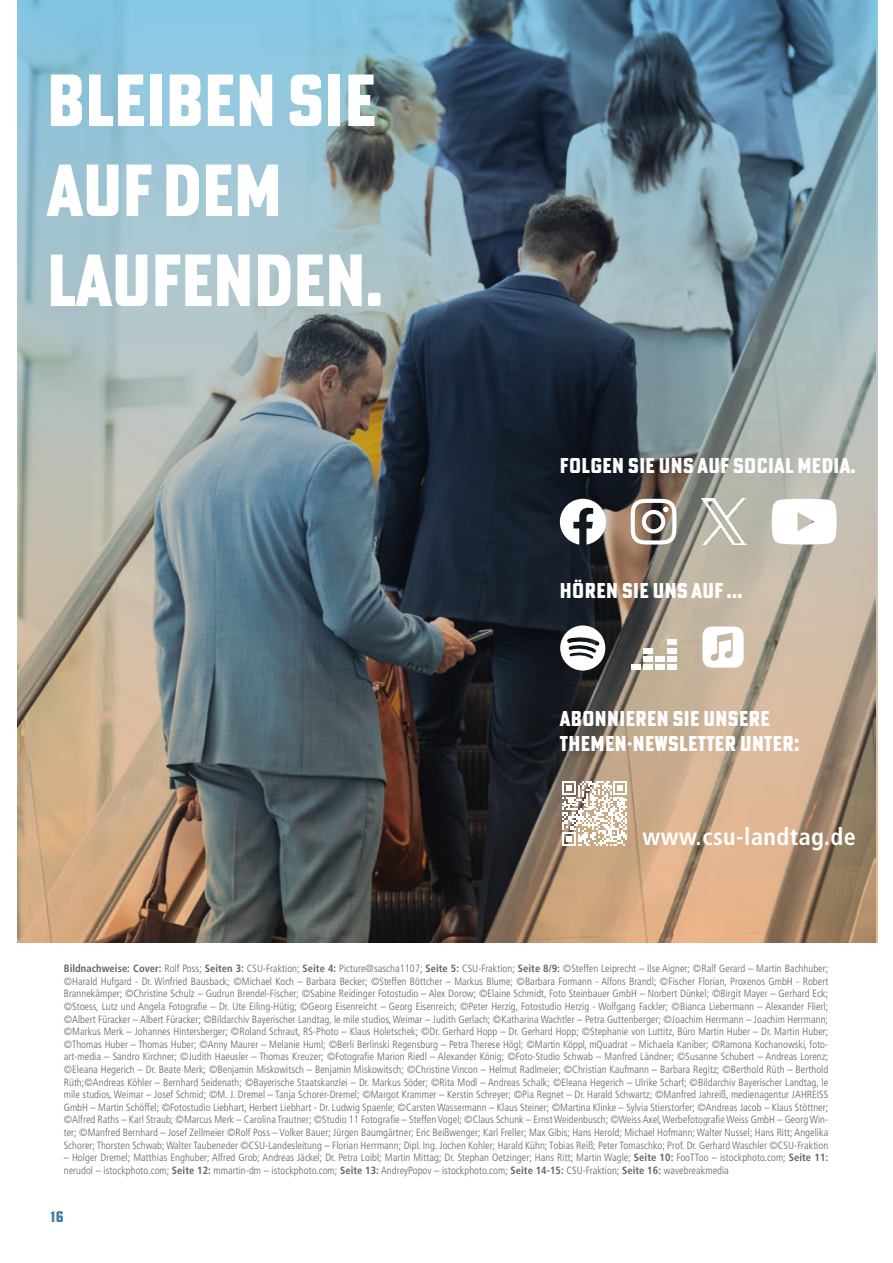
<style>
.page{position:relative;width:893px;height:1263px;background:#fff}
.page>*{position:absolute;margin:0;border:0;box-sizing:border-box;transform-origin:0 0}
.t1{font:800 72px/90px "Poster Gothic Ex Cond ATF";color:#fff}
.t2{font:700 condensed 24px "Frutiger LT Pro";letter-spacing:.02em;color:#fff}
.t3{font:800 21px/25.2px "Poster Gothic Ex Cond ATF";letter-spacing:.02em;color:#fff}
.t4{font:800 15px "Poster Gothic Ex Cond ATF";color:#3d7da9}
.t5{font:300 condensed 10.5px/12.6px "Frutiger LT Pro";letter-spacing:.005em;color:#646363;text-align:justify}
.s1{font-weight:700}
</style>
<div class="page">
<img style="left:17px;top:0;width:860px;height:942px">
<svg style="left:560px;top:499px;width:46px;height:46px"></svg>
<svg style="left:631px;top:499px;width:45px;height:46px"></svg>
<img style="left:701px;top:499px;width:46px;height:46px">
<svg style="left:772px;top:499px;width:65px;height:46px"></svg>
<svg style="left:560px;top:625px;width:45px;height:45px"></svg>
<div style="left:667px;top:639px;width:10px;height:6px;background:#fff"></div>
<div style="left:667px;top:648px;width:10px;height:5px;background:#fff"></div>
<div style="left:667px;top:656px;width:10px;height:5px;background:#fff"></div>
<div style="left:631px;top:664px;width:10px;height:6px;background:#fff"></div>
<div style="left:643px;top:664px;width:10px;height:6px;background:#fff"></div>
<div style="left:655px;top:664px;width:10px;height:6px;background:#fff"></div>
<div style="left:667px;top:664px;width:10px;height:6px;background:#fff"></div>
<div style="left:655px;top:656px;width:10px;height:5px;background:#fff"></div>
<div style="left:643px;top:656px;width:10px;height:5px;background:#fff"></div>
<div style="left:643px;top:648px;width:10px;height:5px;background:#fff"></div>
<svg style="left:702px;top:626px;width:42px;height:42px"></svg>
<svg style="left:562px;top:781px;width:65px;height:65px"></svg>
<h1 class="t1" style="left:47px;top:54px;width:337px">BLEIBEN SIE<br>AUF DEM<br>LAUFENDEN.</h1>
<h3 class="t3" style="left:560px;top:453px;width:297px">FOLGEN SIE UNS AUF SOCIAL MEDIA.</h3>
<h3 class="t3" style="left:560px;top:577px;width:184px">HÖREN SIE UNS AUF ...</h3>
<h3 class="t3" style="left:560px;top:706px;width:241px">ABONNIEREN SIE UNSERE<br>THEMEN-NEWSLETTER UNTER:</h3>
<h2 class="t2" style="left:642px;top:822px;width:215px">www.csu-landtag.de</h2>
<p class="t5" style="left:64px;top:962px;width:766px"><span class="s1">Bildnachweise: Cover:</span> Rolf Poss; <span class="s1">Seiten 3:</span> CSU-Fraktion; <span class="s1">Seite 4:</span> Picture@sascha1107; <span class="s1">Seite 5:</span> CSU-Fraktion; <span class="s1">Seite 8/9:</span> ©Steffen Leiprecht – Ilse Aigner; ©Ralf Gerard – Martin Bachhuber; ©Harald Hufgard - Dr. Winfried Bausback; ©Michael Koch – Barbara Becker; ©Steffen Böttcher – Markus Blume; ©Barbara Formann - Alfons Brandl; ©Fischer Florian, Proxenos GmbH - Robert Brannekämper; ©Christine Schulz – Gudrun Brendel-Fischer; ©Sabine Reidinger Fotostudio – Alex Dorow; ©Elaine Schmidt, Foto Steinbauer GmbH – Norbert Dünkel; ©Birgit Mayer – Gerhard Eck; ©Stoess, Lutz und Angela Fotografie – Dr. Ute Eiling-Hütig; ©Georg Eisenreicht – Georg Eisenreich; ©Peter Herzig, Fotostudio Herzig - Wolfgang Fackler; ©Bianca Liebermann – Alexander Flierl; ©Albert Füracker – Albert Füracker; ©Bildarchiv Bayerischer Landtag, le mile studios, Weimar – Judith Gerlach; ©Katharina Wachtler – Petra Guttenberger; ©Joachim Herrmann – Joachim Herrmann; ©Markus Merk – Johannes Hintersberger; ©Roland Schraut, RS-Photo – Klaus Holetschek; ©Dr. Gerhard Hopp – Dr. Gerhard Hopp; ©Stephanie von Luttitz, Büro Martin Huber – Dr. Martin Huber; ©Thomas Huber – Thomas Huber; ©Anny Maurer – Melanie Huml; ©Berli Berlinski Regensburg – Petra Therese Högl; ©Martin Köppl, mQuadrat – Michaela Kaniber; ©Ramona Kochanowski, foto&shy;art-media – Sandro Kirchner; ©Judith Haeusler – Thomas Kreuzer; ©Fotografie Marion Riedl – Alexander König; ©Foto-Studio Schwab – Manfred Ländner; ©Susanne Schubert – Andreas Lorenz; ©Eleana Hegerich – Dr. Beate Merk; ©Benjamin Miskowitsch – Benjamin Miskowitsch; ©Christine Vincon – Helmut Radlmeier; ©Christian Kaufmann – Barbara Regitz; ©Berthold Rüth – Berthold Rüth;©Andreas Köhler – Bernhard Seidenath; ©Bayerische Staatskanzlei – Dr. Markus Söder; ©Rita Modl – Andreas Schalk; ©Eleana Hegerich – Ulrike Scharf; ©Bildarchiv Bayerischer Landtag, le mile studios, Weimar – Josef Schmid; ©M. J. Dremel – Tanja Schorer-Dremel; ©Margot Krammer – Kerstin Schreyer; ©Pia Regnet – Dr. Harald Schwartz; ©Manfred Jahreiß, medienagentur JAHREISS GmbH – Martin Schöffel; ©Fotostudio Liebhart, Herbert Liebhart - Dr. Ludwig Spaenle; ©Carsten Wassermann – Klaus Steiner; ©Martina Klinke – Sylvia Stierstorfer; ©Andreas Jacob – Klaus Stöttner; ©Alfred Raths – Karl Straub; ©Marcus Merk – Carolina Trautner; ©Studio 11 Fotografie – Steffen Vogel; ©Claus Schunk – Ernst Weidenbusch; ©Weiss Axel, Werbefotografie Weiss GmbH – Georg Win&shy;ter; ©Manfred Bernhard – Josef Zellmeier ©Rolf Poss – Volker Bauer; Jürgen Baumgärtner; Eric Beißwenger; Karl Freller; Max Gibis; Hans Herold; Michael Hofmann; Walter Nussel; Hans Ritt; Angelika Schorer; Thorsten Schwab; Walter Taubeneder ©CSU-Landesleitung – Florian Herrmann; Dipl. Ing. Jochen Kohler; Harald Kühn; Tobias Reiß; Peter Tomaschko; Prof. Dr. Gerhard Waschler ©CSU-Fraktion</p>
<p class="t5" style="left:64px;top:1151px;width:766px">– Holger Dremel; Matthias Enghuber; Alfred Grob; Andreas Jäckel; Dr. Petra Loibl; Martin Mittag; Dr. Stephan Oetzinger; Hans Ritt; Martin Wagle; <span class="s1">Seite 10:</span> FooTToo – istockphoto.com; <span class="s1">Seite 11: </span>nerudol – istockphoto.com; <span class="s1">Seite 12:</span> mmartin-dm – istockphoto.com; <span class="s1">Seite 13:</span> AndreyPopov – istockphoto.com; <span class="s1">Seite 14-15:</span> CSU-Fraktion; <span class="s1">Seite 16:</span> wavebreakmedia</p>
<h3 class="t4" style="left:51px;top:1206px;width:15px">16</h3>
</div>
